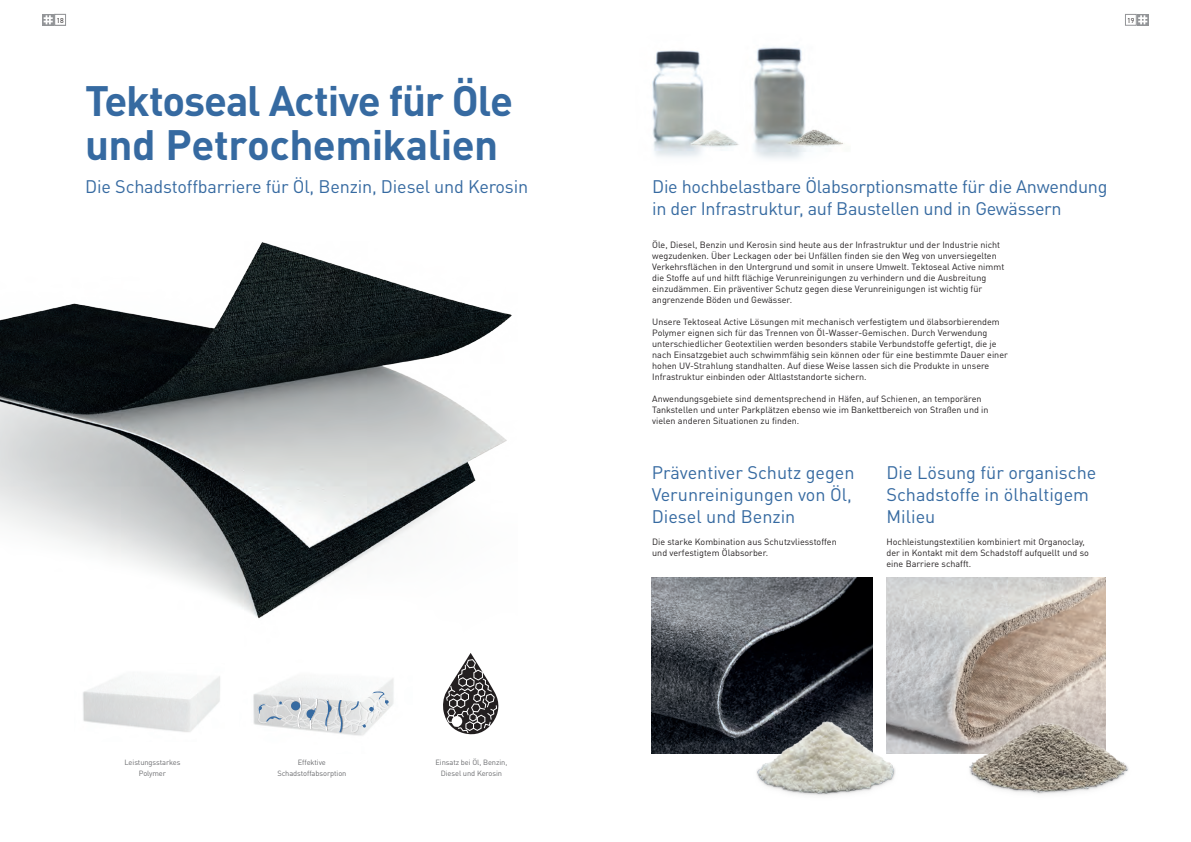
<style>
.page{position:relative;width:1191px;height:842px;background:#fff}
.page>*{position:absolute;margin:0;border:0;box-sizing:border-box;transform-origin:0 0}
.t1{font:700 42px/44px "DIN Pro";letter-spacing:-.015em;color:#366aa1}
.t2{font:18px/22px "DIN Pro";letter-spacing:-.01em;color:#366aa1}
.t3{font:9px/11px "DIN Pro";color:#231f20}
.t4{font:7.5px/11px "DIN Pro";letter-spacing:-.01em;color:#6c6d70;text-align:center}
.t5{font:7px "DIN Pro";color:#231f20}
.t6{font:700 7px "DIN Pro";color:#231f20}
</style>
<div class="page">
<img style="left:0;top:242px;width:512px;height:218px">
<svg style="left:0;top:460px;width:476px;height:159px"></svg>
<img style="left:886px;top:578px;width:220px;height:176px">
<img style="left:651px;top:578px;width:221px;height:176px">
<img style="left:963px;top:716px;width:166px;height:79px">
<img style="left:749px;top:716px;width:154px;height:80px">
<img style="left:253px;top:678px;width:141px;height:58px">
<svg style="left:257px;top:685px;width:135px;height:49px"></svg>
<svg style="left:43px;top:14px;width:11px;height:12px"></svg>
<svg style="left:44px;top:15px;width:9px;height:9px"></svg>
<div style="left:54px;top:14px;width:12px;height:12px;border:1px solid #939598"></div>
<svg style="left:1137px;top:14px;width:11px;height:12px"></svg>
<svg style="left:1138px;top:15px;width:9px;height:9px"></svg>
<div style="left:1125px;top:14px;width:11px;height:12px;border:1px solid #939598"></div>
<img style="left:83px;top:676px;width:137px;height:56px">
<img style="left:652px;top:50px;width:75px;height:107px">
<img style="left:727px;top:47px;width:116px;height:112px">
<svg style="left:443px;top:653px;width:56px;height:82px"></svg>
<p class="t5" style="left:56px;top:15px;width:9px">18</p>
<p class="t5" style="left:1127px;top:15px;width:9px">19</p>
<p class="t6" style="left:60px;top:15px;width:5px">0</p>
<h1 class="t1" style="left:85px;top:76px;width:429px">Tektoseal Active für Öle und Petrochemikalien</h1>
<h2 class="t2" style="left:85px;top:174px;width:444px">Die Schadstoffbarriere für Öl, Benzin, Diesel und Kerosin</h2>
<p class="t4" style="left:124px;top:756px;width:58px">Leistungsstarkes<br>Polymer</p>
<p class="t4" style="left:277px;top:756px;width:71px">Effektive<br>Schadstoffabsorption</p>
<p class="t4" style="left:435px;top:756px;width:73px">Einsatz bei Öl, Benzin,<br>Diesel und Kerosin</p>
<h2 class="t2" style="left:652px;top:174px;width:457px">Die hochbelastbare Ölabsorptionsmatte für die Anwendung in der Infrastruktur, auf Baustellen und in Gewässern</h2>
<p class="t3" style="left:652px;top:239px;width:354px">Öle, Diesel, Benzin und Kerosin sind heute aus der Infrastruktur und der Industrie nicht wegzudenken. Über Leckagen oder bei Unfällen finden sie den Weg von unversiegelten Verkehrsflächen in den Untergrund und somit in unsere Umwelt. Tektoseal Active nimmt die Stoffe auf und hilft flächige Verunreinigungen zu verhindern und die Ausbreitung einzudämmen. Ein präventiver Schutz gegen diese Verunreinigungen ist wichtig für angrenzende Böden und Gewässer.</p>
<p class="t3" style="left:652px;top:316px;width:357px">Unsere Tektoseal Active Lösungen mit mechanisch verfestigtem und ölabsorbierendem Polymer eignen sich für das Trennen von Öl-Wasser-Gemischen. Durch Verwendung unterschiedlicher Geotextilien werden besonders stabile Verbundstoffe gefertigt, die je nach Einsatzgebiet auch schwimmfähig sein können oder für eine bestimmte Dauer einer hohen UV-Strahlung standhalten. Auf diese Weise lassen sich die Produkte in unsere Infrastruktur einbinden oder Altlaststandorte sichern.</p>
<p class="t3" style="left:652px;top:393px;width:338px">Anwendungsgebiete sind dementsprechend in Häfen, auf Schienen, an temporären<br>Tankstellen und unter Parkplätzen ebenso wie im Bankettbereich von Straßen und in vielen anderen Situationen zu finden.</p>
<h2 class="t2" style="left:651px;top:460px;width:204px">Präventiver Schutz gegen<br>Verunreinigungen von Öl,<br>Diesel und Benzin</h2>
<h2 class="t2" style="left:886px;top:460px;width:211px">Die Lösung für organische<br>Schadstoffe in ölhaltigem<br>Milieu</h2>
<p class="t3" style="left:652px;top:536px;width:186px">Die starke Kombination aus Schutzvliesstoffen und verfestigtem Ölabsorber.</p>
<p class="t3" style="left:886px;top:536px;width:204px">Hochleistungstextilien kombiniert mit Organoclay, der in Kontakt mit dem Schadstoff aufquellt und so eine Barriere schafft.</p>
</div>
